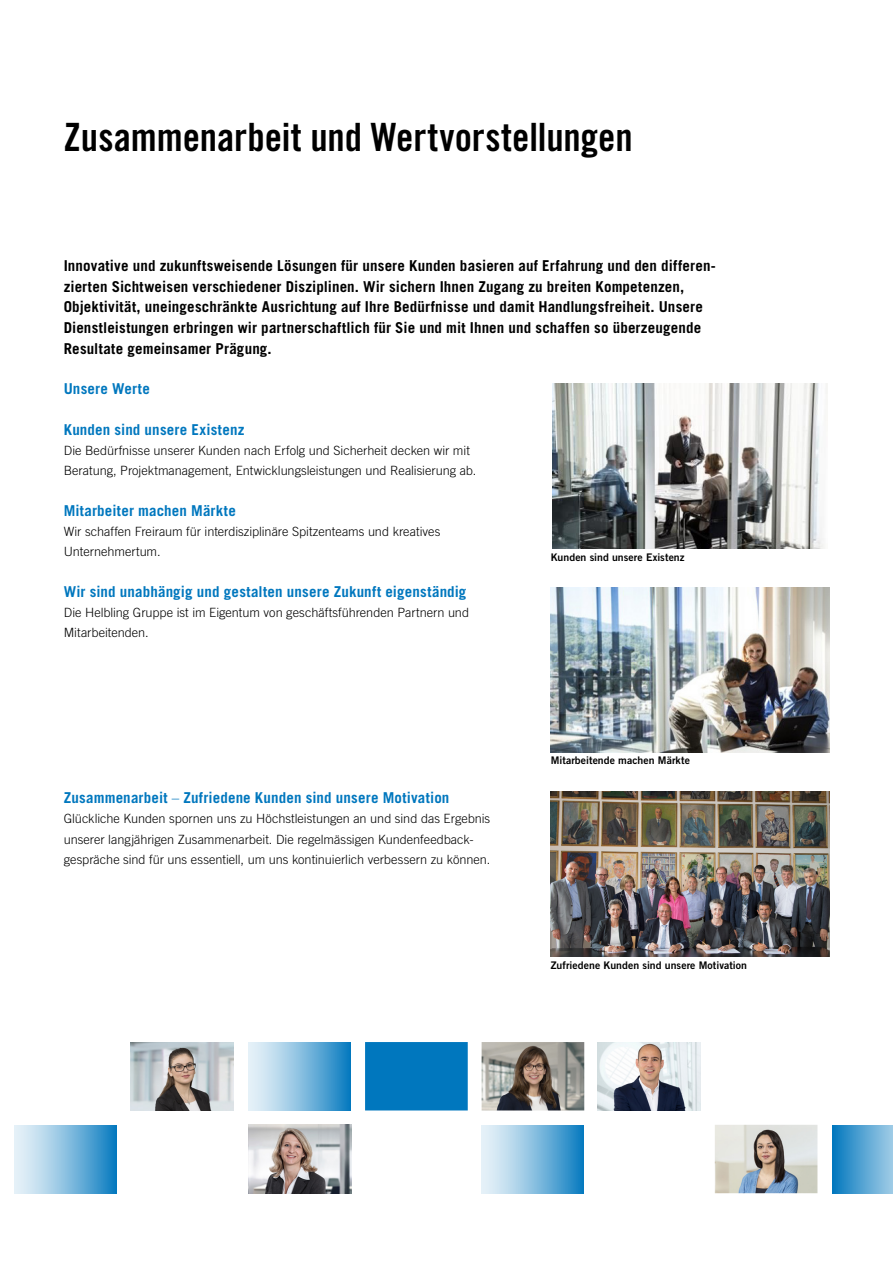
<style>
.page{position:relative;width:893px;height:1263px;background:#fff}
.page>*{position:absolute;margin:0;border:0;box-sizing:border-box;transform-origin:0 0}
.t1{font:39px "Trade Gothic LT Std Bd Cn 20";letter-spacing:-.005em;color:#000}
.t2{font:700 15px/20.7px "Trade Gothic LT Std";letter-spacing:.01em;color:#000}
.t3{font:700 15px "Trade Gothic LT Std";letter-spacing:.01em;color:#0077be}
.t4{font:300 12.75px/20.2px "Trade Gothic LT Std";color:#000}
.t5{font:10.5px "Trade Gothic LT Std Bd 2";letter-spacing:.005em;color:#000}
.s1{font-weight:300}
</style>
<div class="page">
<img style="left:552px;top:383px;width:276px;height:166px">
<img style="left:550px;top:587px;width:279px;height:165px">
<img style="left:550px;top:791px;width:279px;height:165px">
<svg style="left:248px;top:1042px;width:103px;height:68px;background:#84bddf"></svg>
<div style="left:832px;top:1125px;width:61px;height:68px;background:linear-gradient(to right,#0378be,#a2cde7)"></div>
<svg style="left:14px;top:1125px;width:103px;height:68px;background:#84bddf"></svg>
<svg style="left:482px;top:1125px;width:102px;height:68px;background:#84bddf"></svg>
<img style="left:715px;top:1125px;width:102px;height:68px">
<img style="left:482px;top:1042px;width:102px;height:68px">
<img style="left:131px;top:1042px;width:103px;height:68px">
<img style="left:248px;top:1125px;width:103px;height:68px">
<img style="left:598px;top:1042px;width:103px;height:68px">
<div style="left:365px;top:1042px;width:103px;height:68px;background:#0077be"></div>
<h1 class="t1" style="left:64px;top:113px;width:571px">Zusammenarbeit und Wertvorstellungen</h1>
<p class="t2" style="left:64px;top:255px;width:653px">Innovative und zukunftsweisende Lösungen für unsere Kunden basieren auf Erfahrung und den differen&shy;zierten Sichtweisen verschiedener Disziplinen. Wir sichern Ihnen Zugang zu breiten Kompetenzen, Objektivität, uneingeschränkte Ausrichtung auf Ihre Bedürfnisse und damit Handlungsfreiheit. Unsere Dienstleistungen erbringen wir partnerschaftlich für Sie und mit Ihnen und schaffen so überzeugende Resultate gemeinsamer Prägung.</p>
<p class="t3" style="left:64px;top:380px;width:88px">Unsere Werte</p>
<p class="t3" style="left:64px;top:420px;width:182px">Kunden sind unsere Existenz</p>
<p class="t4" style="left:64px;top:440px;width:414px">Die Bedürfnisse unserer Kunden nach Erfolg und Sicherheit decken wir mit<br>Beratung, Projektmanagement, Entwicklungsleistungen und Realisierung ab.</p>
<p class="t3" style="left:64px;top:501px;width:174px">Mitarbeiter machen Märkte</p>
<p class="t4" style="left:64px;top:521px;width:378px">Wir schaffen Freiraum für interdisziplinäre Spitzenteams und kreatives<br>Unternehmertum.</p>
<p class="t3" style="left:64px;top:582px;width:404px">Wir sind unabhängig und gestalten unsere Zukunft eigenständig</p>
<p class="t4" style="left:64px;top:602px;width:407px">Die Helbling Gruppe ist im Eigentum von geschäftsführenden Partnern und<br>Mitarbeitenden.</p>
<p class="t3" style="left:64px;top:788px;width:387px">Zusammenarbeit <span class="s1">–</span> Zufriedene Kunden sind unsere Motivation</p>
<p class="t4" style="left:64px;top:808px;width:428px">Glückliche Kunden spornen uns zu Höchstleistungen an und sind das Ergebnis unserer langjährigen Zusammenarbeit. Die regelmässigen Kundenfeedback&shy;gespräche sind für uns essentiell, um uns kontinuierlich verbessern zu können.</p>
<p class="t5" style="left:551px;top:550px;width:135px">Kunden sind unsere Existenz</p>
<p class="t5" style="left:551px;top:754px;width:141px">Mitarbeitende machen Märkte</p>
<p class="t5" style="left:551px;top:958px;width:198px">Zufriedene Kunden sind unsere Motivation</p>
</div>
